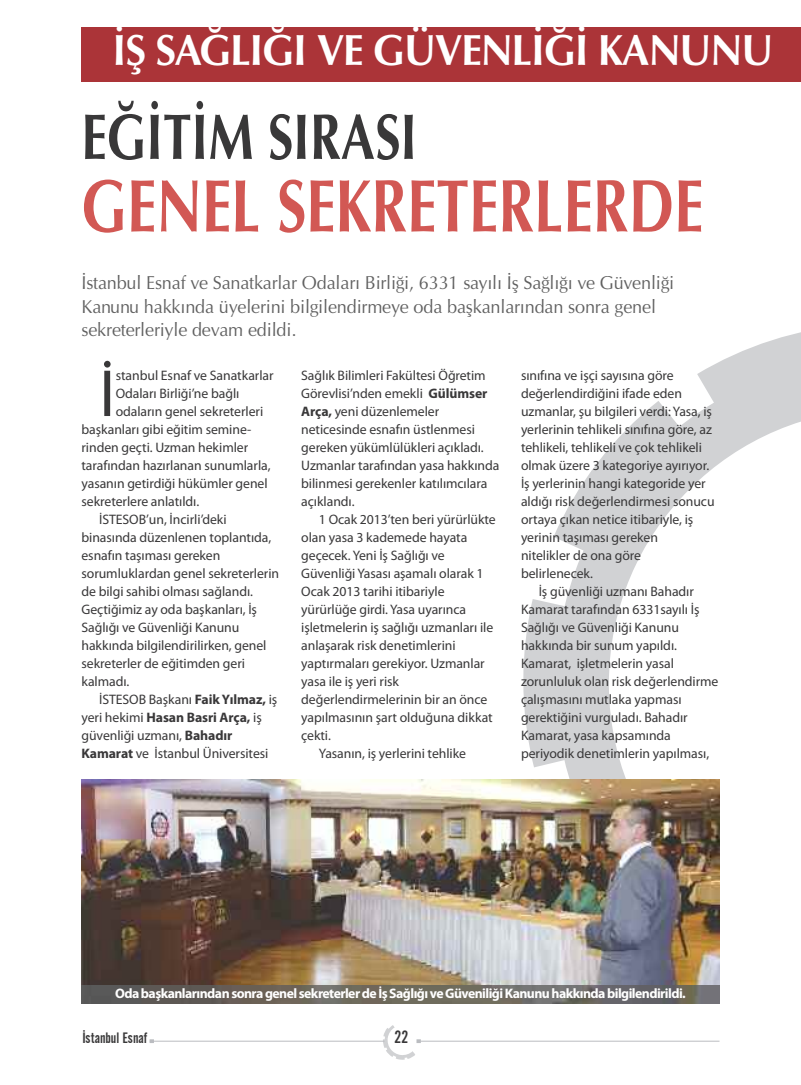
<style>
.page{position:relative;width:801px;height:1085px;background:#fff}
.page>*{position:absolute;margin:0;border:0;box-sizing:border-box;transform-origin:0 0}
.t1{font:75px "Optima Bold Tr";color:#d25854;scale:.78 1}
.t2{font:67.12px "Myriad Pro";color:#393839}
.t3{font:65px "Optima Bold Tr";color:#393839;scale:.78 1}
.t4{font:43.75px "Optima Bold Tr";letter-spacing:-.025em;color:#fff;scale:.94 1}
.t5{font:18.75px/23.8px "Optima Normal Tr";letter-spacing:-.01em;color:#606060}
.t6{font:17.5px "Alternate Gothic No 2 BT";color:#393839}
.t7{font:15px "Alternate Gothic No 2 BT";color:#393839}
.t8{font:13.75px/18px "Myriad Pro";letter-spacing:-.005em;color:#393839}
.t9{font:700 13.75px "Myriad Pro";letter-spacing:-.04em;color:#fff}
.t10{font:700 13.75px "Myriad Pro";letter-spacing:-.005em;color:#393839}
.s1{font-weight:700}
.s2{font-weight:400}
</style>
<div class="page">
<svg style="left:523px;top:625px;width:5px;height:112px"></svg>
<svg style="left:528px;top:332px;width:273px;height:658px"></svg>
<hr style="left:150px;top:1040px;width:234px;height:1px;background:#babcc0">
<hr style="left:420px;top:1040px;width:299px;height:1px;background:#babcc0">
<svg style="left:371px;top:1025px;width:63px;height:35px"></svg>
<img style="left:81px;top:779px;width:638px;height:206px">
<div style="left:81px;top:27px;width:720px;height:54px;background:#ab3438"></div>
<img style="left:81px;top:985px;width:638px;height:18px">
<h3 class="t4" style="left:87px;top:35px;width:731px"><sub>KAPAK</sub>İŞ SAĞLIĞI VE GÜVENLİĞİ KANUNU</h3>
<h3 class="t3" style="left:81px;top:114px;width:432px">EĞİTİM SIRASI</h3>
<h1 class="t1" style="left:81px;top:180px;width:799px">GENEL SEKRETERLERDE</h1>
<h3 class="t5" style="left:81px;top:272px;width:594px">İstanbul Esnaf ve Sanatkarlar Odaları Birliği, 6331 sayılı İş Sağlığı ve Güvenliği<br>Kanunu hakkında üyelerini bilgilendirmeye oda başkanlarından sonra genel sekreterleriyle devam edildi.</h3>
<h2 class="t2" style="left:99px;top:368px;width:18px">İ</h2>
<p class="t8" style="left:116px;top:367px;width:159px">stanbul Esnaf ve Sanatkarlar</p>
<p class="t8" style="left:116px;top:385px;width:125px">Odaları Birliği’ne bağlı</p>
<p class="t8" style="left:116px;top:403px;width:149px">odaların genel sekreterleri</p>
<p class="t8" style="left:81px;top:421px;width:171px">başkanları gibi eğitim semine-</p>
<p class="t8" style="left:81px;top:439px;width:168px">rinden geçti. Uzman hekimler</p>
<p class="t8" style="left:81px;top:457px;width:191px">tarafından hazırlanan sunumlarla,</p>
<p class="t8" style="left:81px;top:475px;width:188px">yasanın getirdiği hükümler genel</p>
<p class="t8" style="left:81px;top:493px;width:119px">sekreterlere anlatıldı.</p>
<p class="t8" style="left:99px;top:511px;width:129px">İSTESOB’un, İncirli’deki</p>
<p class="t8" style="left:81px;top:529px;width:191px">binasında düzenlenen toplantıda,</p>
<p class="t8" style="left:81px;top:547px;width:140px">esnafın taşıması gereken</p>
<p class="t8" style="left:81px;top:565px;width:199px">sorumluklardan genel sekreterlerin</p>
<p class="t8" style="left:81px;top:583px;width:173px">de bilgi sahibi olması sağlandı.</p>
<p class="t8" style="left:81px;top:601px;width:177px">Geçtiğimiz ay oda başkanları, İş</p>
<p class="t8" style="left:81px;top:619px;width:159px">Sağlığı ve Güvenliği Kanunu</p>
<p class="t8" style="left:81px;top:637px;width:187px">hakkında bilgilendirilirken, genel</p>
<p class="t8" style="left:81px;top:655px;width:165px">sekreterler de eğitimden geri</p>
<p class="t8" style="left:81px;top:673px;width:50px">kalmadı.</p>
<p class="t8" style="left:99px;top:691px;width:180px">İSTESOB Başkanı <span class="s1">FaikYılmaz,</span> iş</p>
<p class="t10" style="left:81px;top:712px;width:182px"><span class="s2">yeri hekimi</span> Hasan Basri Arça, <span class="s2">iş</span></p>
<p class="t8" style="left:81px;top:727px;width:152px">güvenliği uzmanı, <span class="s1">Bahadır</span></p>
<p class="t8" style="left:81px;top:745px;width:188px"><span class="s1">Kamarat</span> ve İstanbul Üniversitesi</p>
<p class="t8" style="left:301px;top:367px;width:200px">Sağlık Bilimleri Fakültesi Öğretim<br>Görevlisi’nden emekli <span class="s1">Gülümser<br>Arça,</span> yeni düzenlemeler neticesinde esnafın üstlenmesi gereken yükümlülükleri açıkladı.<br>Uzmanlar tarafından yasa hakkında bilinmesi gerekenler katılımcılara açıklandı.</p>
<p class="t8" style="left:319px;top:511px;width:178px">1 Ocak 2013’ten beri yürürlükte</p>
<p class="t8" style="left:301px;top:529px;width:168px">olan yasa 3 kademede hayata</p>
<p class="t8" style="left:301px;top:547px;width:145px">geçecek. Yeni İş Sağlığı ve</p>
<p class="t8" style="left:301px;top:565px;width:184px">Güvenliği Yasası aşamalı olarak 1</p>
<p class="t8" style="left:301px;top:583px;width:145px">Ocak 2013 tarihi itibariyle</p>
<p class="t8" style="left:301px;top:601px;width:166px">yürürlüğe girdi. Yasa uyarınca</p>
<p class="t8" style="left:301px;top:619px;width:193px">işletmelerin iş sağlığı uzmanları ile</p>
<p class="t8" style="left:301px;top:637px;width:156px">anlaşarak risk denetimlerini</p>
<p class="t8" style="left:301px;top:655px;width:185px">yaptırmaları gerekiyor. Uzmanlar</p>
<p class="t8" style="left:301px;top:673px;width:99px">yasa ile iş yeri risk</p>
<p class="t8" style="left:301px;top:691px;width:188px">değerlendirmelerinin bir an önce</p>
<p class="t8" style="left:301px;top:709px;width:193px">yapılmasının şart olduğuna dikkat</p>
<p class="t8" style="left:301px;top:727px;width:31px">çekti.</p>
<p class="t8" style="left:319px;top:745px;width:149px">Yasanın, iş yerlerini tehlike</p>
<p class="t8" style="left:521px;top:367px;width:154px">sınıfına ve işçi sayısına göre</p>
<p class="t8" style="left:521px;top:385px;width:162px">değerlendirdiğini ifade eden</p>
<p class="t8" style="left:521px;top:403px;width:192px">uzmanlar, şu bilgileri verdi: Yasa, iş</p>
<p class="t8" style="left:521px;top:421px;width:192px">yerlerinin tehlikeli sınıfına göre, az</p>
<p class="t8" style="left:521px;top:439px;width:182px">tehlikeli, tehlikeli ve çok tehlikeli</p>
<p class="t8" style="left:521px;top:457px;width:190px">olmak üzere 3 kategoriye ayırıyor.</p>
<p class="t8" style="left:521px;top:475px;width:186px">İş yerlerinin hangi kategoride yer</p>
<p class="t8" style="left:521px;top:493px;width:195px">aldığı risk değerlendirmesi sonucu</p>
<p class="t8" style="left:521px;top:511px;width:174px">ortaya çıkan netice itibariyle, iş</p>
<p class="t8" style="left:521px;top:529px;width:138px">yerinin taşıması gereken</p>
<p class="t8" style="left:521px;top:547px;width:121px">nitelikler de ona göre</p>
<p class="t8" style="left:521px;top:565px;width:74px">belirlenecek.</p>
<p class="t8" style="left:539px;top:583px;width:157px">İş güvenliği uzmanı Bahadır</p>
<p class="t8" style="left:521px;top:601px;width:180px">Kamarat tarafından 6331sayılı İş</p>
<p class="t8" style="left:521px;top:619px;width:159px">Sağlığı ve Güvenliği Kanunu</p>
<p class="t8" style="left:521px;top:637px;width:157px">hakkında bir sunum yapıldı.</p>
<p class="t8" style="left:521px;top:655px;width:154px">Kamarat, işletmelerin yasal</p>
<p class="t8" style="left:521px;top:673px;width:199px">zorunluluk olan risk değerlendirme</p>
<p class="t8" style="left:521px;top:691px;width:162px">çalışmasını mutlaka yapması</p>
<p class="t8" style="left:521px;top:709px;width:168px">gerektiğini vurguladı. Bahadır</p>
<p class="t8" style="left:521px;top:727px;width:151px">Kamarat, yasa kapsamında</p>
<p class="t8" style="left:521px;top:745px;width:190px">periyodik denetimlerin yapılması,</p>
<p class="t9" style="left:115px;top:988px;width:572px">Oda başkanlarından sonra genel sekreterler de İş Sağlığı ve Güveniliği Kanunu hakkında bilgilendirildi.</p>
<p class="t7" style="left:82px;top:1028px;width:67px">İstanbul Esnaf</p>
<p class="t6" style="left:394px;top:1027px;width:15px">22</p>
</div>
